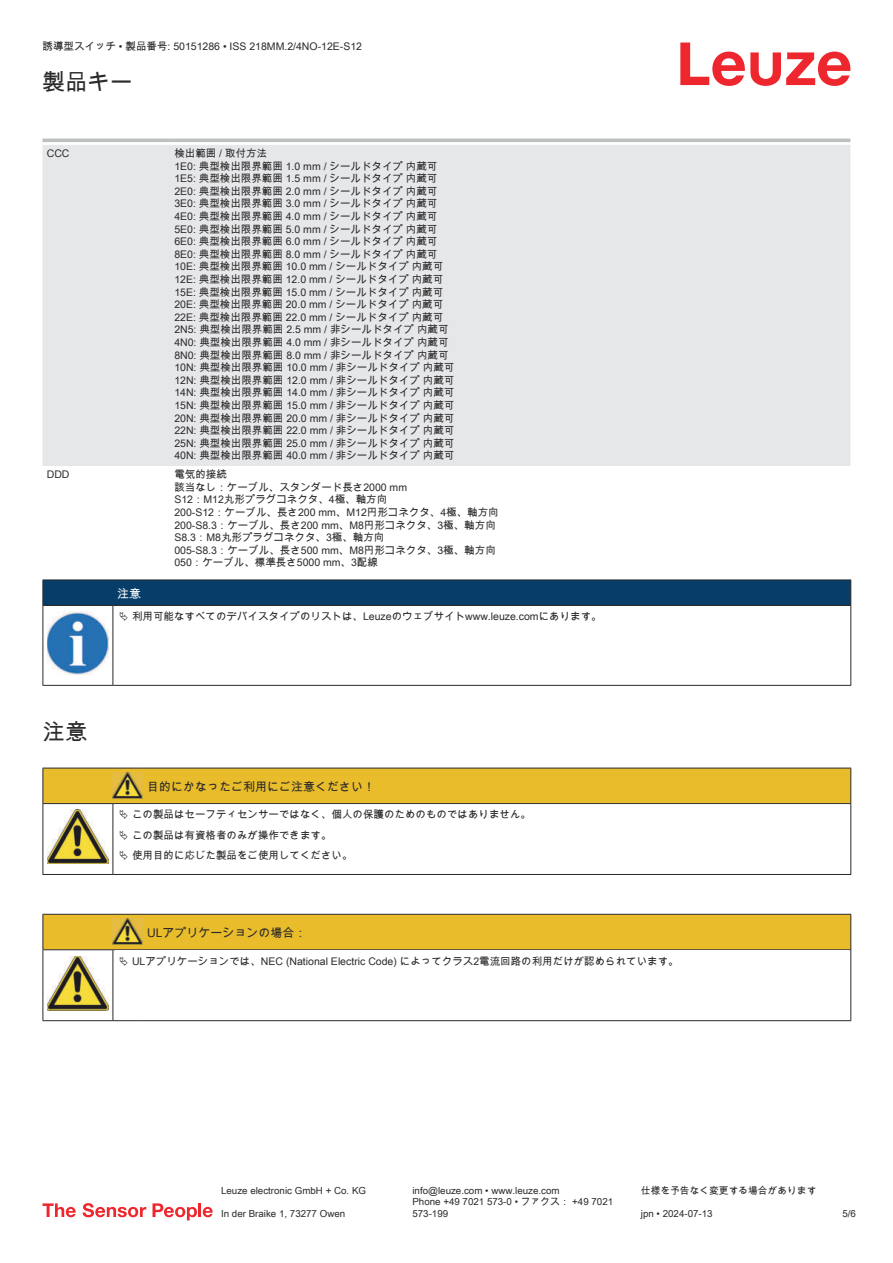
<style>
.page{position:relative;width:893px;height:1263px;background:#fff}
.page>*{position:absolute;margin:0;border:0;box-sizing:border-box;transform-origin:0 0}
.t1{font:22.5px "Arial Unicode MS";color:#2b292a}
.t2{font:12px "Arial Unicode MS";color:#2b292a}
.t3{font:12px "Arial Unicode MS";color:#fff}
.t4{font:10.5px/12.6px "Arial Unicode MS";color:#2b292a}
.t5{font:9.75px/11.7px "Arial Unicode MS";color:#2b292a}
</style>
<div class="page">
<svg style="left:680px;top:43px;width:170px;height:43px"></svg>
<div style="left:43px;top:145px;width:807px;height:321px;background:#e6e7e9"></div>
<hr style="left:43px;top:139px;width:127px;height:3px;background:#bdbfc1">
<hr style="left:170px;top:139px;width:680px;height:3px;background:#bdbfc1">
<svg style="left:43px;top:1203px;width:33px;height:14px"></svg>
<svg style="left:83px;top:1203px;width:63px;height:14px"></svg>
<svg style="left:153px;top:1203px;width:44px;height:17px"></svg>
<hr style="left:198px;top:1203px;width:3px;height:14px;background:#ed272d">
<svg style="left:203px;top:1207px;width:10px;height:10px"></svg>
<svg style="left:44px;top:606px;width:806px;height:79px"></svg>
<hr style="left:43px;top:605px;width:70px;height:1px;background:#2b292a">
<div style="left:43px;top:580px;width:808px;height:25px;background:#063d69"></div>
<hr style="left:113px;top:605px;width:738px;height:1px;background:#2b292a">
<hr style="left:43px;top:606px;width:1px;height:75px;background:#2b292a">
<hr style="left:113px;top:606px;width:1px;height:75px;background:#2b292a">
<hr style="left:850px;top:606px;width:1px;height:75px;background:#2b292a">
<hr style="left:43px;top:685px;width:70px;height:1px;background:#2b292a">
<hr style="left:113px;top:685px;width:738px;height:1px;background:#2b292a">
<img style="left:47px;top:612px;width:61px;height:63px">
<div style="left:115px;top:606px;width:734px;height:21px;background:#fff"></div>
<hr style="left:43px;top:874px;width:70px;height:1px;background:#2b292a">
<hr style="left:113px;top:874px;width:30px;height:1px;background:#2b292a">
<hr style="left:143px;top:874px;width:708px;height:1px;background:#2b292a">
<div style="left:44px;top:915px;width:806px;height:34px;background:#e8bc2a"></div>
<hr style="left:43px;top:914px;width:70px;height:1px;background:#2b292a">
<hr style="left:43px;top:915px;width:1px;height:34px;background:#2b292a">
<hr style="left:43px;top:949px;width:70px;height:1px;background:#2b292a">
<hr style="left:113px;top:914px;width:30px;height:1px;background:#2b292a">
<hr style="left:113px;top:949px;width:30px;height:1px;background:#2b292a">
<hr style="left:143px;top:914px;width:708px;height:1px;background:#2b292a">
<hr style="left:850px;top:915px;width:1px;height:34px;background:#2b292a">
<hr style="left:143px;top:949px;width:708px;height:1px;background:#2b292a">
<hr style="left:43px;top:950px;width:1px;height:66px;background:#2b292a">
<hr style="left:113px;top:950px;width:1px;height:66px;background:#2b292a">
<hr style="left:850px;top:950px;width:1px;height:66px;background:#2b292a">
<hr style="left:43px;top:1020px;width:70px;height:1px;background:#2b292a">
<hr style="left:113px;top:1020px;width:30px;height:1px;background:#2b292a">
<hr style="left:143px;top:1020px;width:708px;height:1px;background:#2b292a">
<img style="left:113px;top:918px;width:30px;height:27px">
<img style="left:47px;top:956px;width:61px;height:54px">
<svg style="left:43px;top:768px;width:808px;height:106px"></svg>
<p class="t4" style="left:43px;top:40px;width:321px">誘導型スイッチ • 製品番号: 50151286 • ISS 218MM.2/4NO-12E-S12</p>
<h1 class="t1" style="left:43px;top:66px;width:91px">製品キー</h1>
<p class="t4" style="left:47px;top:147px;width:24px">CCC</p>
<p class="t4" style="left:174px;top:147px;width:282px">検出範囲 / 取付方法<br>1E0: 典型検出限界範囲 1.0 mm / シールドタイプ 内蔵可1E5: 典型検出限界範囲 1.5 mm / シールドタイプ 内蔵可2E0: 典型検出限界範囲 2.0 mm / シールドタイプ 内蔵可3E0: 典型検出限界範囲 3.0 mm / シールドタイプ 内蔵可4E0: 典型検出限界範囲 4.0 mm / シールドタイプ 内蔵可5E0: 典型検出限界範囲 5.0 mm / シールドタイプ 内蔵可6E0: 典型検出限界範囲 6.0 mm / シールドタイプ 内蔵可8E0: 典型検出限界範囲 8.0 mm / シールドタイプ 内蔵可10E: 典型検出限界範囲 10.0 mm / シールドタイプ 内蔵可12E: 典型検出限界範囲 12.0 mm / シールドタイプ 内蔵可15E: 典型検出限界範囲 15.0 mm / シールドタイプ 内蔵可20E: 典型検出限界範囲 20.0 mm / シールドタイプ 内蔵可22E: 典型検出限界範囲 22.0 mm / シールドタイプ 内蔵可2N5: 典型検出限界範囲 2.5 mm / 非シールドタイプ 内蔵可4N0: 典型検出限界範囲 4.0 mm / 非シールドタイプ 内蔵可8N0: 典型検出限界範囲 8.0 mm / 非シールドタイプ 内蔵可10N: 典型検出限界範囲 10.0 mm / 非シールドタイプ 内蔵可12N: 典型検出限界範囲 12.0 mm / 非シールドタイプ 内蔵可14N: 典型検出限界範囲 14.0 mm / 非シールドタイプ 内蔵可15N: 典型検出限界範囲 15.0 mm / 非シールドタイプ 内蔵可20N: 典型検出限界範囲 20.0 mm / 非シールドタイプ 内蔵可22N: 典型検出限界範囲 22.0 mm / 非シールドタイプ 内蔵可25N: 典型検出限界範囲 25.0 mm / 非シールドタイプ 内蔵可40N: 典型検出限界範囲 40.0 mm / 非シールドタイプ 内蔵可</p>
<p class="t4" style="left:47px;top:468px;width:24px">DDD</p>
<p class="t4" style="left:174px;top:468px;width:326px">電気的接続<br>該当なし：ケーブル、スタンダード長さ2000 mm<br>S12：M12丸形プラグコネクタ、4極、軸方向<br>200-S12：ケーブル、長さ200 mm、M12円形コネクタ、4極、軸方向<br>200-S8.3：ケーブル、長さ200 mm、M8円形コネクタ、3極、軸方向<br>S8.3：M8丸形プラグコネクタ、3極、軸方向<br>005-S8.3：ケーブル、長さ500 mm、M8円形コネクタ、3極、軸方向<br>050：ケーブル、標準長さ5000 mm、3配線</p>
<p class="t3" style="left:117px;top:584px;width:25px">注意</p>
<p class="t4" style="left:132px;top:610px;width:471px">利用可能なすべてのデバイスタイプのリストは、Leuzeのウェブサイトwww.leuze.comにあります。</p>
<h1 class="t1" style="left:43px;top:716px;width:46px">注意</h1>
<p class="t2" style="left:147px;top:778px;width:229px">目的にかなったご利用にご注意ください！</p>
<p class="t4" style="left:132px;top:804px;width:400px;line-height:20.2px">この製品はセーフティセンサーではなく、個人の保護のためのものではありません。この製品は有資格者のみが操作できます。<br>使用目的に応じた製品をご使用してください。</p>
<p class="t2" style="left:147px;top:924px;width:161px">ULアプリケーションの場合：</p>
<p class="t4" style="left:132px;top:954px;width:548px">ULアプリケーションでは、NEC (National Electric Code) によってクラス2電流回路の利用だけが認められています。</p>
<p class="t5" style="left:221px;top:1184px;width:146px">Leuze electronic GmbH + Co. KG</p>
<p class="t5" style="left:412px;top:1184px;width:149px">info@leuze.com • www.leuze.com</p>
<p class="t5" style="left:641px;top:1184px;width:177px">仕様を予告なく変更する場合があります</p>
<p class="t5" style="left:221px;top:1207px;width:126px">In der Braike 1, 73277 Owen</p>
<p class="t5" style="left:412px;top:1196px;width:202px">Phone +49 7021 573-0 • ファクス： +49 7021<br>573-199</p>
<p class="t5" style="left:641px;top:1207px;width:73px">jpn • 2024-07-13</p>
<p class="t5" style="left:842px;top:1207px;width:15px">5/6</p>
</div>
